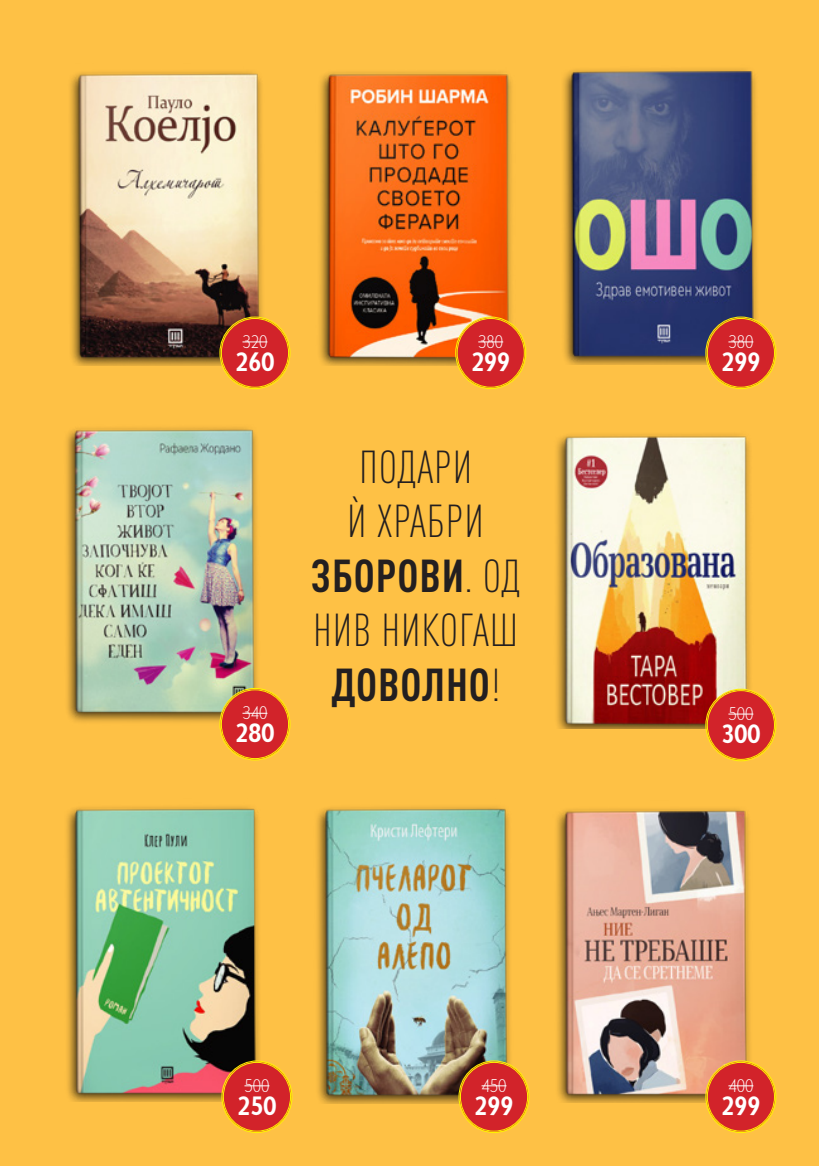
<style>
.page{position:relative;width:819px;height:1166px;background:#fec145}
.page>*{position:absolute;margin:0;border:0;box-sizing:border-box;transform-origin:0 0}
.t1{font:300 condensed 45.5px/54.6px "DIN Pro";letter-spacing:.02em;color:#231f20;text-align:center}
.t2{font:700 24.85px "Skola Sans Cn";color:#fff}
.t3{font:300 17.15px "Skola Sans Cn";color:#fff}
.s1{font-weight:700}
</style>
<div class="page">
<img style="left:66px;top:806px;width:193px;height:295px">
<img style="left:563px;top:68px;width:195px;height:297px">
<img style="left:556px;top:434px;width:200px;height:295px">
<img style="left:66px;top:427px;width:201px;height:295px">
<div style="left:220px;top:689px;width:69px;height:70px;background:#d2232a;border-radius:50%"></div>
<div style="left:219px;top:688px;width:71px;height:72px;border:1px solid #fff200;border-radius:50%"></div>
<div style="left:221px;top:690px;width:68px;height:69px;border:1px solid #fff200;border-radius:50%"></div>
<svg style="left:242px;top:713px;width:25px;height:1px"></svg>
<div style="left:706px;top:318px;width:69px;height:70px;background:#d2232a;border-radius:50%"></div>
<div style="left:705px;top:316px;width:71px;height:73px;border:1px solid #fff200;border-radius:50%"></div>
<div style="left:707px;top:318px;width:67px;height:69px;border:1px solid #fff200;border-radius:50%"></div>
<svg style="left:728px;top:341px;width:25px;height:1px"></svg>
<div style="left:706px;top:690px;width:69px;height:70px;background:#d2232a;border-radius:50%"></div>
<div style="left:705px;top:689px;width:71px;height:72px;border:1px solid #fff200;border-radius:50%"></div>
<div style="left:707px;top:690px;width:67px;height:69px;border:1px solid #fff200;border-radius:50%"></div>
<svg style="left:728px;top:713px;width:25px;height:1px"></svg>
<div style="left:222px;top:1061px;width:69px;height:71px;background:#d2232a;border-radius:50%"></div>
<div style="left:221px;top:1060px;width:71px;height:73px;border:1px solid #fff200;border-radius:50%"></div>
<div style="left:223px;top:1062px;width:68px;height:69px;border:1px solid #fff200;border-radius:50%"></div>
<svg style="left:244px;top:1085px;width:25px;height:1px"></svg>
<img style="left:70px;top:71px;width:197px;height:295px">
<img style="left:319px;top:72px;width:196px;height:294px">
<img style="left:317px;top:807px;width:198px;height:296px">
<img style="left:557px;top:808px;width:202px;height:295px">
<div style="left:220px;top:318px;width:69px;height:70px;background:#d2232a;border-radius:50%"></div>
<div style="left:219px;top:316px;width:71px;height:73px;border:1px solid #fff200;border-radius:50%"></div>
<div style="left:221px;top:318px;width:68px;height:69px;border:1px solid #fff200;border-radius:50%"></div>
<svg style="left:242px;top:341px;width:25px;height:1px"></svg>
<div style="left:456px;top:318px;width:69px;height:70px;background:#d2232a;border-radius:50%"></div>
<div style="left:455px;top:316px;width:71px;height:73px;border:1px solid #fff200;border-radius:50%"></div>
<div style="left:457px;top:318px;width:67px;height:69px;border:1px solid #fff200;border-radius:50%"></div>
<svg style="left:478px;top:341px;width:25px;height:1px"></svg>
<div style="left:459px;top:1061px;width:69px;height:71px;background:#d2232a;border-radius:50%"></div>
<div style="left:458px;top:1060px;width:71px;height:73px;border:1px solid #fff200;border-radius:50%"></div>
<div style="left:460px;top:1062px;width:67px;height:69px;border:1px solid #fff200;border-radius:50%"></div>
<svg style="left:481px;top:1085px;width:25px;height:1px"></svg>
<div style="left:706px;top:1061px;width:69px;height:71px;background:#d2232a;border-radius:50%"></div>
<div style="left:705px;top:1060px;width:71px;height:73px;border:1px solid #fff200;border-radius:50%"></div>
<div style="left:707px;top:1062px;width:67px;height:69px;border:1px solid #fff200;border-radius:50%"></div>
<svg style="left:728px;top:1085px;width:25px;height:1px"></svg>
<p class="t3" style="left:242px;top:331px;width:26px">320</p>
<p class="t2" style="left:235px;top:346px;width:40px">260</p>
<p class="t3" style="left:478px;top:331px;width:26px">380</p>
<p class="t2" style="left:471px;top:346px;width:40px">299</p>
<p class="t3" style="left:728px;top:331px;width:26px">380</p>
<p class="t2" style="left:721px;top:346px;width:40px">299</p>
<p class="t3" style="left:242px;top:702px;width:26px">340</p>
<p class="t2" style="left:235px;top:718px;width:40px">280</p>
<p class="t1" style="left:311px;top:436px;width:211px">ПОДАРИ<br>Ѝ ХРАБРИ<br><span class="s1">ЗБОРОВИ</span>. ОД<br>НИВ НИКОГАШ<br><span class="s1">ДОВОЛНО</span>!</p>
<p class="t3" style="left:728px;top:703px;width:26px">500</p>
<p class="t2" style="left:721px;top:718px;width:40px">300</p>
<p class="t3" style="left:244px;top:1075px;width:26px">500</p>
<p class="t2" style="left:237px;top:1090px;width:40px">250</p>
<p class="t3" style="left:481px;top:1075px;width:26px">450</p>
<p class="t2" style="left:474px;top:1090px;width:40px">299</p>
<p class="t3" style="left:728px;top:1075px;width:26px">400</p>
<p class="t2" style="left:721px;top:1090px;width:40px">299</p>
</div>
